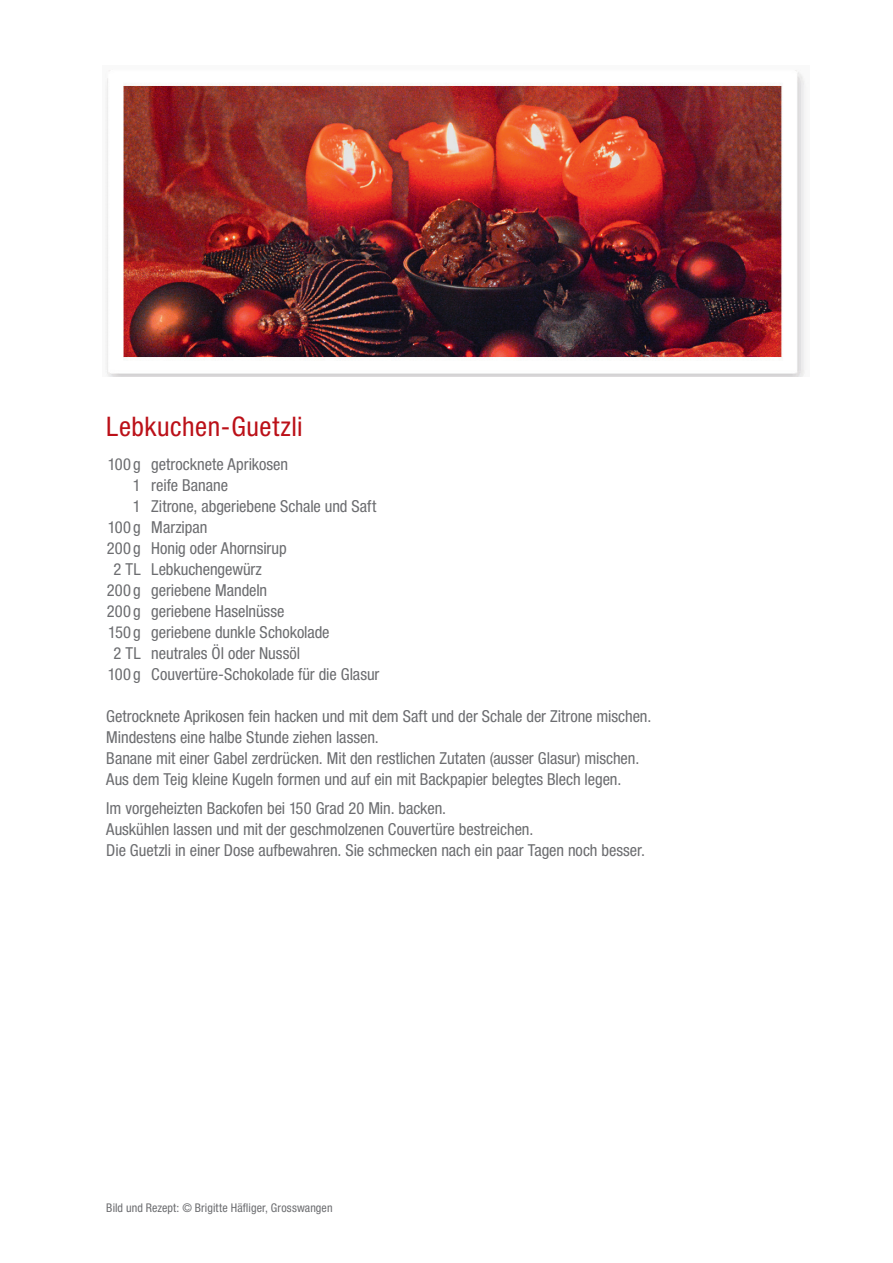
<style>
.page{position:relative;width:893px;height:1263px;background:#fff}
.page>*{position:absolute;margin:0;border:0;box-sizing:border-box;transform-origin:0 0}
.t1{font:condensed 27px "Helvetica Neue LT Pro";letter-spacing:.02em;color:#bb1018}
.t2{font:condensed 16.5px/21px "Helvetica Neue LT Pro";letter-spacing:-.005em;color:#6c6d70}
.t3{font:condensed 12px "Helvetica Neue LT Pro";letter-spacing:.01em;color:#6c6d70}
</style>
<div class="page">
<img style="left:105px;top:70px;width:701px;height:306px">
<h1 class="t1" style="left:106px;top:411px;width:198px">Lebkuchen-Guetzli</h1>
<p class="t2" style="left:108px;top:453px;width:182px">100 g getrocknete Aprikosen</p>
<p class="t2" style="left:133px;top:474px;width:97px">1 reife Banane</p>
<p class="t2" style="left:133px;top:495px;width:245px">1 Zitrone, abgeriebene Schale und Saft</p>
<p class="t2" style="left:108px;top:516px;width:101px">100 g Marzipan</p>
<p class="t2" style="left:107px;top:537px;width:181px">200 g Honig oder Ahornsirup</p>
<p class="t2" style="left:114px;top:558px;width:150px">2 TL Lebkuchengewürz</p>
<p class="t2" style="left:107px;top:579px;width:162px">200 g geriebene Mandeln</p>
<p class="t2" style="left:107px;top:600px;width:179px">200 g geriebene Haselnüsse</p>
<p class="t2" style="left:108px;top:621px;width:223px">150 g geriebene dunkle Schokolade</p>
<p class="t2" style="left:114px;top:642px;width:188px">2 TL neutrales Öl oder Nussöl</p>
<p class="t2" style="left:108px;top:663px;width:273px">100 g Couvertüre-Schokolade für die Glasur</p>
<p class="t2" style="left:106px;top:705px;width:547px">Getrocknete Aprikosen fein hacken und mit dem Saft und der Schale der Zitrone mischen.<br>Mindestens eine halbe Stunde ziehen lassen.<br>Banane mit einer Gabel zerdrücken. Mit den restlichen Zutaten (ausser Glasur) mischen.<br>Aus dem Teig kleine Kugeln formen und auf ein mit Backpapier belegtes Blech legen.</p>
<p class="t2" style="left:106px;top:798px;width:540px">Im vorgeheizten Backofen bei 150 Grad 20 Min. backen.<br>Auskühlen lassen und mit der geschmolzenen Couvertüre bestreichen.<br>Die Guetzli in einer Dose aufbewahren. Sie schmecken nach ein paar Tagen noch besser.</p>
<p class="t3" style="left:106px;top:1201px;width:228px">Bild und Rezept: © Brigitte Häfliger, Grosswangen</p>
</div>
